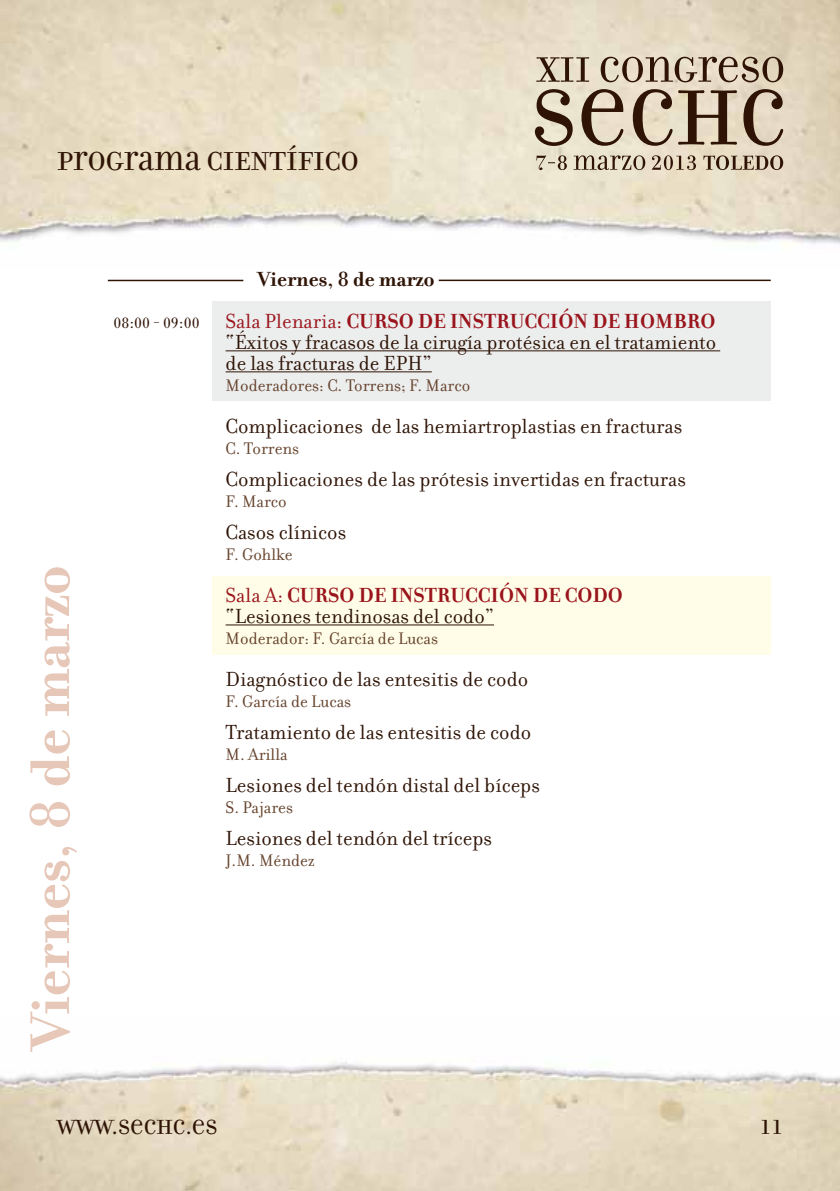
<style>
.page{position:relative;width:840px;height:1191px;background:#fff}
.page>*{position:absolute;margin:0;border:0;box-sizing:border-box;transform-origin:0 0}
.t1{font:700 60px "Filosofia";color:#e6c7b8}
.t2{font:28px "Filosofia Unicase";color:#2f1406}
.t3{font:22px/21px "Filosofia";color:#2f1406}
.t4{font:700 22px/42px "Filosofia";color:#9a141c}
.t5{font:22px "Filosofia Unicase";color:#2f1406}
.t6{font:18px "Filosofia";color:#65422c}
.s1{font-family:"Filosofia Unicase";font-weight:400}
.s2{color:#2f1406}
.s3{font-family:"Filosofia Unicase";font-weight:400;color:#2f1406}
.s4{font-family:"Filosofia Grand Caps";font-weight:400;color:#2f1406}
.s5{font-weight:400}
.s6{color:#9a141c}
.s7{font-weight:700;color:#9a141c}
</style>
<div class="page">
<div style="left:212px;top:576px;width:558px;height:78px;background:#fffde7"></div>
<div style="left:212px;top:302px;width:558px;height:99px;background:#eceded"></div>
<img style="left:0;top:1061px;width:839px;height:130px">
<img style="left:0;top:0;width:839px;height:246px">
<hr style="left:225px;top:350px;width:494px;height:1px;background:#2f1406">
<hr style="left:225px;top:371px;width:206px;height:1px;background:#2f1406">
<hr style="left:225px;top:624px;width:268px;height:1px;background:#2f1406">
<svg style="left:536px;top:57px;width:53px;height:25px"></svg>
<svg style="left:600px;top:57px;width:182px;height:25px;background:#af9f8c"></svg>
<svg style="left:534px;top:89px;width:38px;height:57px;background:#a59784"></svg>
<svg style="left:581px;top:89px;width:42px;height:57px;background:#aa9a88"></svg>
<svg style="left:632px;top:89px;width:104px;height:57px;background:#ad9c89"></svg>
<svg style="left:743px;top:89px;width:39px;height:57px;background:#aa9987"></svg>
<svg style="left:536px;top:155px;width:30px;height:15px"></svg>
<svg style="left:573px;top:155px;width:72px;height:15px"></svg>
<svg style="left:651px;top:155px;width:44px;height:15px"></svg>
<svg style="left:703px;top:155px;width:79px;height:15px"></svg>
<hr style="left:108px;top:280px;width:135px;height:1px;background:#2f1406">
<hr style="left:438px;top:279px;width:332px;height:2px;background:#2f1406">
<p class="t2" style="left:57px;top:145px;width:303px">PROGRAMA CIENTÍFICO</p>
<h1 class="t1" style="left:14px;top:1049px;width:485px;rotate:-90deg">Viernes, <span class="s1">8</span> de marzo</h1>
<p class="t4" style="left:113px;top:258px;width:603px;text-indent:144px"><span class="s2">Viernes,</span> <span class="s3">8</span> <span class="s2">de marzo<br></span><span class="s4">08:00 - 09:00</span> <span class="s5">Sala Plenaria:</span> CURSO DE INSTRUCCIÓN DE HOMBRO</p>
<p class="t3" style="left:225px;top:332px;width:492px">“Éxitos y fracasos de la cirugía protésica en el tratamiento de las fracturas de EPH”</p>
<p class="t6" style="left:225px;top:375px;width:246px">Moderadores: C. Torrens; F. Marco</p>
<p class="t3" style="left:225px;top:416px;width:458px">Complicaciones de las hemiartroplastias en fracturas</p>
<p class="t6" style="left:225px;top:438px;width:75px">C. Torrens</p>
<p class="t3" style="left:225px;top:469px;width:461px">Complicaciones de las prótesis invertidas en fracturas</p>
<p class="t6" style="left:225px;top:491px;width:63px">F. Marco</p>
<p class="t3" style="left:225px;top:522px;width:122px">Casos clínicos</p>
<p class="t6" style="left:225px;top:544px;width:69px">F. Gohlke</p>
<p class="t3" style="left:225px;top:585px;width:398px"><span class="s6">Sala A:</span> <span class="s7">CURSO DE INSTRUCCIÓN DE CODO </span>“Lesiones tendinosas del codo”</p>
<p class="t6" style="left:225px;top:628px;width:214px">Moderador: F. García de Lucas</p>
<p class="t3" style="left:225px;top:669px;width:304px">Diagnóstico de las entesitis de codo</p>
<p class="t6" style="left:225px;top:691px;width:127px">F. García de Lucas</p>
<p class="t3" style="left:225px;top:722px;width:307px">Tratamiento de las entesitis de codo</p>
<p class="t6" style="left:225px;top:744px;width:64px">M. Arilla</p>
<p class="t3" style="left:225px;top:775px;width:315px">Lesiones del tendón distal del bíceps</p>
<p class="t6" style="left:225px;top:797px;width:69px">S. Pajares</p>
<p class="t3" style="left:225px;top:828px;width:268px">Lesiones del tendón del tríceps</p>
<p class="t6" style="left:225px;top:850px;width:90px">J.M. Méndez</p>
<p class="t5" style="left:57px;top:1114px;width:162px">WWW.SECHC.ES</p>
<p class="t5" style="left:759px;top:1114px;width:25px">11</p>
</div>
